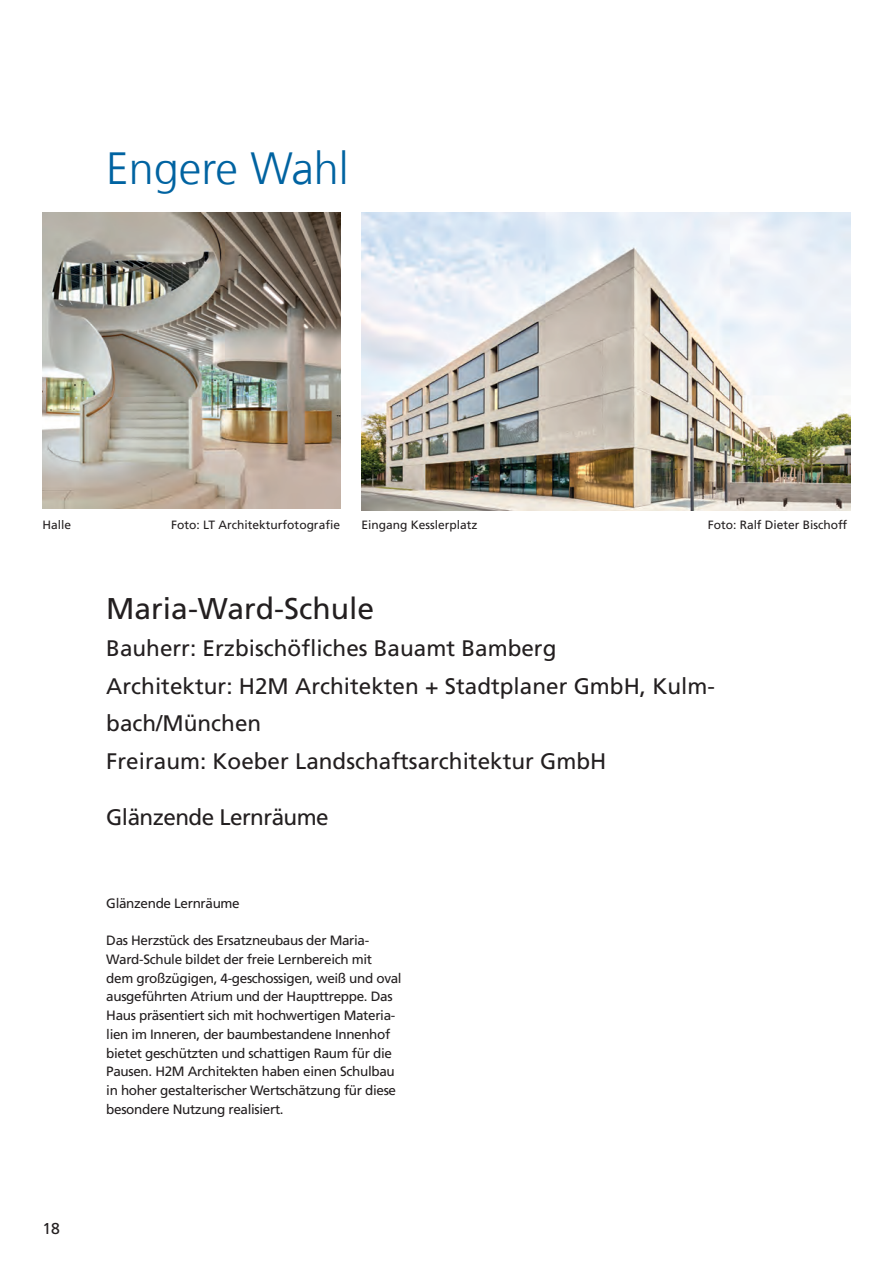
<style>
.page{position:relative;width:893px;height:1263px;background:#fff}
.page>*{position:absolute;margin:0;border:0;box-sizing:border-box;transform-origin:0 0}
.t1{font:300 45px "Frutiger LT Com";color:#0063a1}
.t2{font:30px "Frutiger LT Com";color:#231f20}
.t3{font:22.5px/37.5px "Frutiger LT Com";color:#231f20}
.t4{font:22.5px "Frutiger LT Com";letter-spacing:-.025em;color:#231f20}
.t5{font:15.75px "Frutiger LT Com";color:#231f20}
.t6{font:13.5px/18.8px "Frutiger LT Com";letter-spacing:-.025em;color:#231f20}
.t7{font:12px "Frutiger LT Com";color:#231f20}
</style>
<div class="page">
<img style="left:43px;top:213px;width:297px;height:295px">
<img style="left:361px;top:213px;width:489px;height:297px">
<h1 class="t1" style="left:106px;top:142px;width:244px">Engere Wahl</h1>
<p class="t7" style="left:43px;top:518px;width:30px">Halle</p>
<p class="t7" style="left:171px;top:518px;width:170px">Foto: LT Architekturfotografie</p>
<p class="t7" style="left:361px;top:518px;width:118px">Eingang Kesslerplatz</p>
<p class="t7" style="left:708px;top:518px;width:141px">Foto: Ralf Dieter Bischoff</p>
<h2 class="t2" style="left:106px;top:591px;width:269px">Maria-Ward-Schule</h2>
<h3 class="t3" style="left:106px;top:630px;width:610px">Bauherr: Erzbischöfliches Bauamt Bamberg<br>Architektur: H2M Architekten + Stadtplaner GmbH, Kulm&shy;bach/München<br>Freiraum: Koeber Landschaftsarchitektur GmbH</h3>
<h3 class="t4" style="left:106px;top:804px;width:224px">Glänzende Lernräume</h3>
<p class="t5" style="left:43px;top:1219px;width:19px">18</p>
<p class="t6" style="left:106px;top:894px;width:135px">Glänzende Lernräume</p>
<p class="t6" style="left:106px;top:931px;width:297px">Das Herzstück des Ersatzneubaus der Maria-Ward-Schule bildet der freie Lernbereich mit dem großzügigen, 4-geschossigen, weiß und oval ausgeführten Atrium und der Haupttreppe. Das Haus präsentiert sich mit hochwertigen Materia&shy;lien im Inneren, der baumbestandene Innenhof bietet geschützten und schattigen Raum für die Pausen. H2M Architekten haben einen Schulbau in hoher gestalterischer Wertschätzung für diese besondere Nutzung realisiert.</p>
</div>
